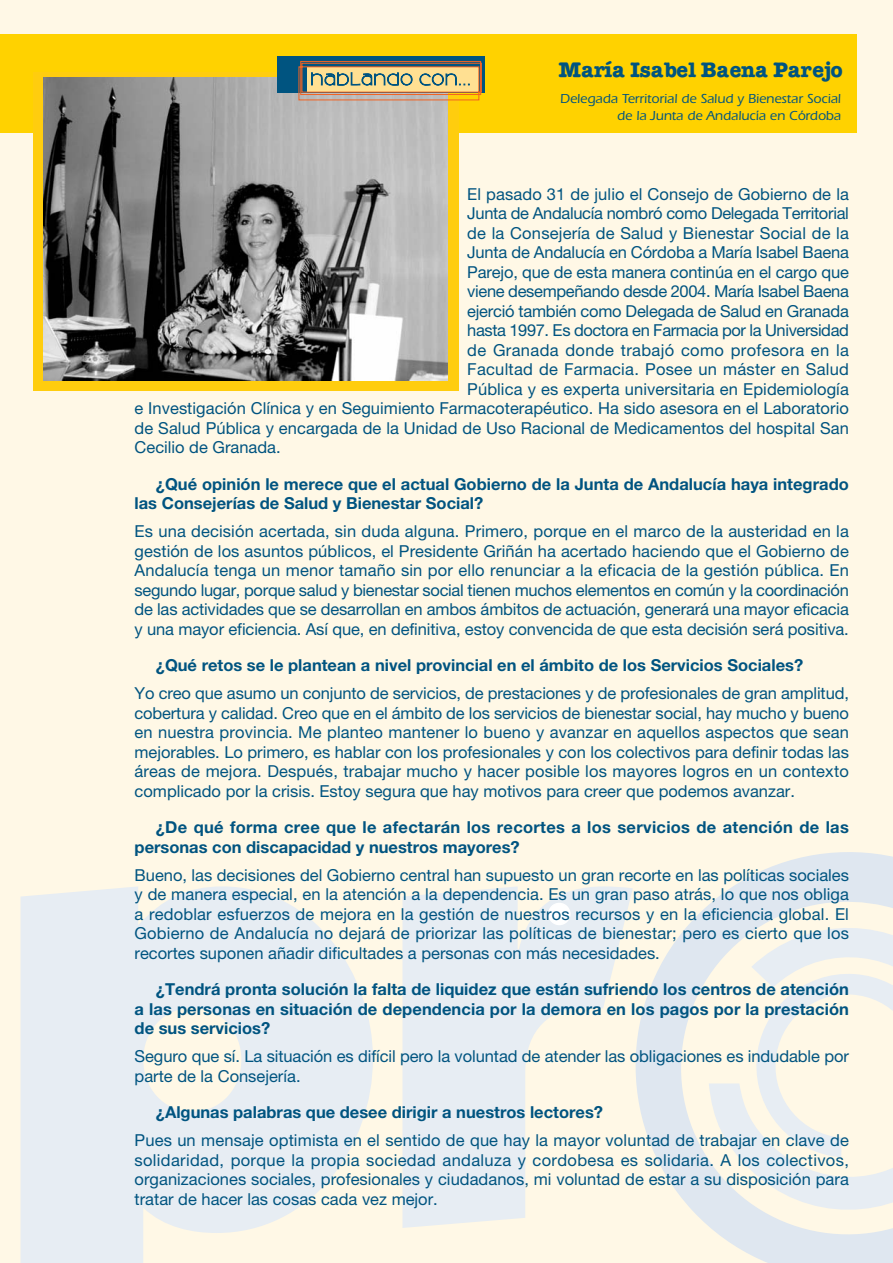
<style>
.page{position:relative;width:893px;height:1263px;background:#fff}
.page>*{position:absolute;margin:0;border:0;box-sizing:border-box;transform-origin:0 0}
.t1{font:700 21px "Keyboard SSK";color:#005480}
.t2{font:16.5px/19.5px "Helvetica Neue";color:#005480;text-align:justify}
.t3{font:700 16.5px/19.5px "Helvetica Neue";color:#005480}
.t4{font:700 16.5px/19.5px "Helvetica Neue";letter-spacing:.02em;color:#005480}
.t5{font:16.5px "Helvetica Neue";letter-spacing:-.02em;color:#005480}
.t6{font:16.5px "Helvetica Neue";letter-spacing:-.025em;color:#005480}
.t7{font:16.5px "Helvetica Neue";letter-spacing:.02em;color:#005480}
.t8{font:500 13.5px/16.5px "Itc Eras";color:#005480;text-align:right}
.s1{font-weight:700}
</style>
<div class="page">
<div style="left:0;top:0;width:892px;height:1263px;background:#fff8e6"></div>
<svg style="left:21px;top:886px;width:352px;height:377px;background:#ebeff0"></svg>
<svg style="left:402px;top:886px;width:210px;height:342px;background:#eef0ef"></svg>
<svg style="left:612px;top:830px;width:280px;height:433px;background:#f1f1ea"></svg>
<svg style="left:708px;top:914px;width:184px;height:309px;background:#f2f2eb"></svg>
<svg style="left:753px;top:971px;width:139px;height:186px;background:#f8f5e9"></svg>
<div style="left:0;top:34px;width:856px;height:99px;background:#ffd200"></div>
<div style="left:548px;top:903px;width:22px;height:22px;background:#fff;border:2px solid #fff;border-radius:50%"></div>
<div style="left:33px;top:72px;width:426px;height:319px;background:#ffcd0e"></div>
<img style="left:44px;top:78px;width:403px;height:302px">
<div style="left:277px;top:56px;width:207px;height:37px;background:#005480"></div>
<svg style="left:298px;top:61px;width:184px;height:40px;background:#bfa87c"></svg>
<p class="t1" style="left:559px;top:63px;width:285px">María Isabel Baena Parejo</p>
<p class="t8" style="left:560px;top:92px;width:282px">Delegada Territorial de Salud y Bienestar Social de la Junta de Andalucía en Córdoba</p>
<p class="t2" style="left:467px;top:186px;width:383px">El pasado 31 de julio el Consejo de Gobierno de la</p>
<p class="t5" style="left:467px;top:207px;width:383px">Junta de Andalucía nombró como Delegada Territorial</p>
<p class="t2" style="left:467px;top:225px;width:383px">de la Consejería de Salud y Bienestar Social de la</p>
<p class="t2" style="left:467px;top:244px;width:383px">Junta de Andalucía en Córdoba a María Isabel Baena</p>
<p class="t2" style="left:467px;top:264px;width:383px">Parejo, que de esta manera continúa en el cargo que</p>
<p class="t5" style="left:467px;top:285px;width:383px">viene desempeñando desde 2004. María Isabel Baena</p>
<p class="t2" style="left:467px;top:303px;width:383px">ejerció también como Delegada de Salud en Granada</p>
<p class="t6" style="left:467px;top:324px;width:383px">hasta 1997. Es doctora en Farmacia por la Universidad</p>
<p class="t7" style="left:467px;top:344px;width:383px">de Granada donde trabajó como profesora en la</p>
<p class="t2" style="left:467px;top:361px;width:383px">Facultad de Farmacia. Posee un máster en Salud</p>
<p class="t2" style="left:467px;top:381px;width:383px">Pública y es experta universitaria en Epidemiología</p>
<p class="t2" style="left:135px;top:400px;width:715px">e Investigación Clínica y en Seguimiento Farmacoterapéutico. Ha sido asesora en el Laboratorio</p>
<p class="t2" style="left:135px;top:420px;width:715px">de Salud Pública y encargada de la Unidad de Uso Racional de Medicamentos del hospital San</p>
<p class="t2" style="left:135px;top:439px;width:148px">Cecilio de Granada.</p>
<p class="t3" style="left:135px;top:476px;width:715px;text-indent:21px">¿Qué opinión le merece que el actual Gobierno de la Junta de Andalucía haya integrado las Consejerías de Salud y Bienestar Social?</p>
<p class="t2" style="left:135px;top:523px;width:715px">Es una decisión acertada, sin duda alguna. Primero, porque en el marco de la austeridad en la gestión de los asuntos públicos, el Presidente Griñán ha acertado haciendo que el Gobierno de Andalucía tenga un menor tamaño sin por ello renunciar a la eficacia de la gestión pública. En segundo lugar, porque salud y bienestar social tienen muchos elementos en común y la coordinación de las actividades que se desarrollan en ambos ámbitos de actuación, generará una mayor eficacia y una mayor eficiencia. Así que, en definitiva, estoy convencida de que esta decisión será positiva.</p>
<p class="t2" style="left:135px;top:653px;width:715px;line-height:28px;text-indent:21px"><span class="s1">¿Qué retos se le plantean a nivel provincial en el ámbito de los Servicios Sociales?<br></span>Yo creo que asumo un conjunto de servicios, de prestaciones y de profesionales de gran amplitud,</p>
<p class="t2" style="left:135px;top:705px;width:715px">cobertura y calidad. Creo que en el ámbito de los servicios de bienestar social, hay mucho y bueno en nuestra provincia. Me planteo mantener lo bueno y avanzar en aquellos aspectos que sean mejorables. Lo primero, es hablar con los profesionales y con los colectivos para definir todas las áreas de mejora. Después, trabajar mucho y hacer posible los mayores logros en un contexto complicado por la crisis. Estoy segura que hay motivos para creer que podemos avanzar.</p>
<p class="t4" style="left:135px;top:819px;width:715px;text-indent:21px">¿De qué forma cree que le afectarán los recortes a los servicios de atención de las personas con discapacidad y nuestros mayores?</p>
<p class="t2" style="left:135px;top:867px;width:716px">Bueno, las decisiones del Gobierno central han supuesto un gran recorte en las políticas sociales y de manera especial, en la atención a la dependencia. Es un gran paso atrás, lo que nos obliga a redoblar esfuerzos de mejora en la gestión de nuestros recursos y en la eficiencia global. El Gobierno de Andalucía no dejará de priorizar las políticas de bienestar; pero es cierto que los recortes suponen añadir dificultades a personas con más necesidades.</p>
<p class="t3" style="left:135px;top:981px;width:716px;text-align:justify;text-indent:21px">¿Tendrá pronta solución la falta de liquidez que están sufriendo los centros de atención a las personas en situación de dependencia por la demora en los pagos por la prestación de sus servicios?</p>
<p class="t2" style="left:135px;top:1048px;width:715px">Seguro que sí. La situación es difícil pero la voluntad de atender las obligaciones es indudable por parte de la Consejería.</p>
<p class="t2" style="left:135px;top:1100px;width:715px;line-height:28px;text-indent:21px"><span class="s1">¿Algunas palabras que desee dirigir a nuestros lectores?<br></span>Pues un mensaje optimista en el sentido de que hay la mayor voluntad de trabajar en clave de</p>
<p class="t2" style="left:135px;top:1152px;width:715px">solidaridad, porque la propia sociedad andaluza y cordobesa es solidaria. A los colectivos, organizaciones sociales, profesionales y ciudadanos, mi voluntad de estar a su disposición para tratar de hacer las cosas cada vez mejor.</p>
</div>
